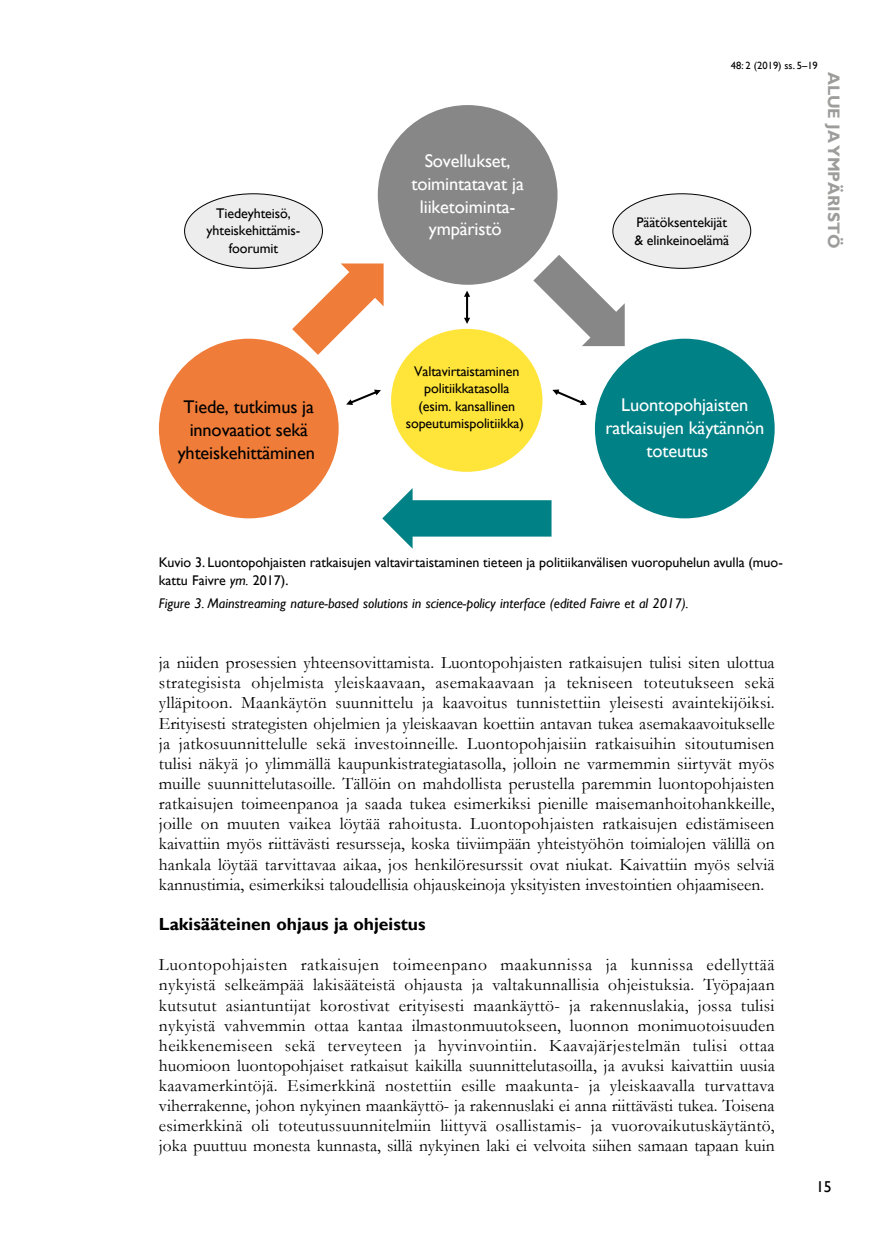
<style>
.page{position:relative;width:874px;height:1241px;background:#fff}
.page>*{position:absolute;margin:0;border:0;box-sizing:border-box;transform-origin:0 0}
.t1{font:18.38px/22.8px "Gill Sans";letter-spacing:-.01em;color:#fff;text-align:center}
.t2{font:18.38px/22.8px "Gill Sans";letter-spacing:-.01em;color:#000;text-align:center}
.t3{font:17.5px/20.1px "Garamond";color:#000;text-align:justify}
.t4{font:700 17.5px "Gill Sans";color:#000}
.t5{font:700 16.62px "Gill Sans";color:#9d9d9c}
.t6{font:15.75px "Gill Sans";color:#000}
.t7{font:14px/17.5px "Gill Sans";letter-spacing:-.01em;color:#000;text-align:center}
.t8{font:14px/17.5px "Gill Sans";color:#000}
.t9{font:italic 14px "Gill Sans";color:#000}
.t10{font:10.5px "Gill Sans";color:#000}
.s1{font-style:italic}
</style>
<div class="page">
<div style="left:377px;top:105px;width:180px;height:180px;background:#878787;border-radius:50%"></div>
<div style="left:594px;top:338px;width:180px;height:180px;background:#008186;border-radius:50%"></div>
<svg style="left:382px;top:488px;width:169px;height:60px"></svg>
<svg style="left:292px;top:263px;width:91px;height:92px"></svg>
<svg style="left:533px;top:255px;width:91px;height:91px"></svg>
<div style="left:159px;top:338px;width:179px;height:180px;background:#ef7c38;border-radius:50%"></div>
<div style="left:391px;top:329px;width:151px;height:143px;background:#ffe43a;border-radius:50%"></div>
<div style="left:612px;top:194px;width:138px;height:74px;background:#ededed;border-radius:50%"></div>
<div style="left:184px;top:194px;width:138px;height:74px;background:#ededed;border-radius:50%"></div>
<svg style="left:552px;top:389px;width:34px;height:16px"></svg>
<svg style="left:346px;top:389px;width:35px;height:16px"></svg>
<svg style="left:464px;top:290px;width:6px;height:34px"></svg>
<p class="t7" style="left:206px;top:204px;width:95px">Tiedeyhteisö, yhteiskehittämis&shy;foorumit</p>
<p class="t2" style="left:178px;top:395px;width:139px">Tiede, tutkimus ja innovaatiot sekä yhteiskehittäminen</p>
<p class="t1" style="left:411px;top:149px;width:114px">Sovellukset, toimintatavat ja liiketoiminta&shy;ympäristö</p>
<p class="t7" style="left:405px;top:362px;width:120px">Valtavirtaistaminen politiikkatasolla (esim. kansallinen sopeutumispolitiikka)</p>
<p class="t10" style="left:730px;top:59px;width:88px">48: 2 (2019) ss. 5–19</p>
<p class="t5" style="left:843px;top:71px;width:178px;rotate:90deg">ALUE JA YMPÄRISTÖ</p>
<p class="t7" style="left:634px;top:213px;width:96px;text-align:left">Päätöksentekijät &amp; elinkeinoelämä</p>
<p class="t1" style="left:620px;top:393px;width:129px">Luontopohjaisten</p>
<p class="t1" style="left:605px;top:416px;width:160px">ratkaisujen käytännön</p>
<p class="t1" style="left:646px;top:439px;width:63px">toteutus</p>
<p class="t8" style="left:159px;top:554px;width:625px">Kuvio 3. Luontopohjaisten ratkaisujen valtavirtaistaminen tieteen ja politiikanvälisen vuoropuhelun avulla (muo&shy;kattu Faivre <span class="s1">ym.</span> 2017).</p>
<p class="t9" style="left:159px;top:594px;width:531px">Figure 3. Mainstreaming nature-based solutions in science-policy interface (edited Faivre et al 2017).</p>
<p class="t3" style="left:159px;top:652px;width:617px">ja niiden prosessien yhteensovittamista. Luontopohjaisten ratkaisujen tulisi siten ulottua strategisista ohjelmista yleiskaavaan, asemakaavaan ja tekniseen toteutukseen sekä ylläpitoon. Maankäytön suunnittelu ja kaavoitus tunnistettiin yleisesti avaintekijöiksi.<br>Erityisesti strategisten ohjelmien ja yleiskaavan koettiin antavan tukea asemakaavoitukselle ja jatkosuunnittelulle sekä investoinneille. Luontopohjaisiin ratkaisuihin sitoutumisen tulisi näkyä jo ylimmällä kaupunkistrategiatasolla, jolloin ne varmemmin siirtyvät myös muille suunnittelutasoille. Tällöin on mahdollista perustella paremmin luontopohjaisten ratkaisujen toimeenpanoa ja saada tukea esimerkiksi pienille maisemanhoitohankkeille, joille on muuten vaikea löytää rahoitusta. Luontopohjaisten ratkaisujen edistämiseen kaivattiin myös riittävästi resursseja, koska tiiviimpään yhteistyöhön toimialojen välillä on hankala löytää tarvittavaa aikaa, jos henkilöresurssit ovat niukat. Kaivattiin myös selviä kannustimia, esimerkiksi taloudellisia ohjauskeinoja yksityisten investointien ohjaamiseen.</p>
<p class="t4" style="left:159px;top:913px;width:268px">Lakisääteinen ohjaus ja ohjeistus</p>
<p class="t3" style="left:159px;top:954px;width:617px">Luontopohjaisten ratkaisujen toimeenpano maakunnissa ja kunnissa edellyttää nykyistä selkeämpää lakisääteistä ohjausta ja valtakunnallisia ohjeistuksia. Työpajaan kutsutut asiantuntijat korostivat erityisesti maankäyttö- ja rakennuslakia, jossa tulisi nykyistä vahvemmin ottaa kantaa ilmastonmuutokseen, luonnon monimuotoisuuden heikkenemiseen sekä terveyteen ja hyvinvointiin. Kaavajärjestelmän tulisi ottaa huomioon luontopohjaiset ratkaisut kaikilla suunnittelutasoilla, ja avuksi kaivattiin uusia kaavamerkintöjä. Esimerkkinä nostettiin esille maakunta- ja yleiskaavalla turvattava viherrakenne, johon nykyinen maankäyttö- ja rakennuslaki ei anna riittävästi tukea. Toisena esimerkkinä oli toteutussuunnitelmiin liittyvä osallistamis- ja vuorovaikutuskäytäntö, joka puuttuu monesta kunnasta, sillä nykyinen laki ei velvoita siihen samaan tapaan kuin</p>
<p class="t6" style="left:815px;top:1177px;width:17px">15</p>
</div>
